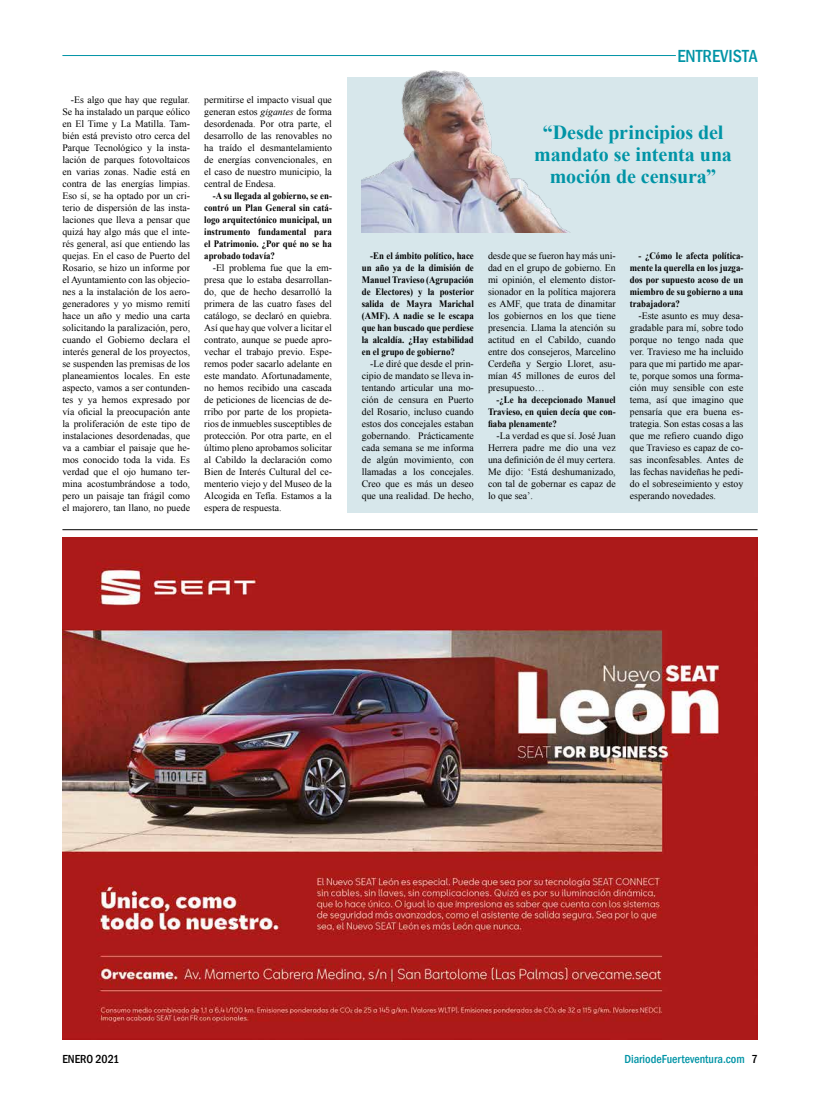
<style>
.page{position:relative;width:820px;height:1106px;background:#fff}
.page>*{position:absolute;margin:0;border:0;box-sizing:border-box;transform-origin:0 0}
.t1{font:700 20px/22px "Times New Roman";letter-spacing:-.005em;color:#0094a6;text-align:center}
.t2{font:500 condensed 18px "Franklin Gothic";color:#0094a6}
.t3{font:500 condensed 12px "Franklin Gothic";color:#0094a6}
.t4{font:500 condensed 12px "Franklin Gothic";color:#000}
.t5{font:9.8px/12px "Times New Roman";color:#000;text-align:justify}
.t6{font:700 9.8px/12px "Times New Roman";color:#000;text-align:justify;scale:.9 1}
.s1{font-style:italic}
.s2{color:#000}
</style>
<div class="page">
<div style="left:347px;top:77px;width:410px;height:436px;background:#d7e7eb"></div>
<hr style="left:62px;top:529px;width:695px;height:1px;background:#000">
<img style="left:62px;top:537px;width:695px;height:502px">
<hr style="left:62px;top:55px;width:613px;height:1px;background:#0094a6">
<img style="left:361px;top:70px;width:209px;height:162px">
<p class="t5" style="left:62px;top:93px;width:129px;text-indent:9px">-Es algo que hay que regular.<br>Se ha instalado un parque eólico en El Time y La Matilla. Tam&shy;bién está previsto otro cerca del Parque Tecnológico y la insta&shy;lación de parques fotovoltaicos en varias zonas. Nadie está en contra de las energías limpias.<br>Eso sí, se ha optado por un cri&shy;terio de dispersión de las insta&shy;laciones que lleva a pensar que quizá hay algo más que el inte&shy;rés general, así que entiendo las quejas. En el caso de Puerto del Rosario, se hizo un informe por el Ayuntamiento con las objecio&shy;nes a la instalación de los aero&shy;generadores y yo mismo remití hace un año y medio una carta solicitando la paralización, pero, cuando el Gobierno declara el interés general de los proyectos, se suspenden las premisas de los planeamientos locales. En este aspecto, vamos a ser contunden&shy;tes y ya hemos expresado por vía oficial la preocupación ante la proliferación de este tipo de instalaciones desordenadas, que va a cambiar el paisaje que he&shy;mos conocido toda la vida. Es verdad que el ojo humano ter&shy;mina acostumbrándose a todo, pero un paisaje tan frágil como el majorero, tan llano, no puede</p>
<p class="t5" style="left:204px;top:93px;width:129px">permitirse el impacto visual que generan estos <span class="s1">gigantes</span> de forma desordenada. Por otra parte, el desarrollo de las renovables no ha traído el desmantelamiento de energías convencionales, en el caso de nuestro municipio, la central de Endesa.</p>
<p class="t6" style="left:204px;top:189px;width:143px;text-indent:9px">-A su llegada al gobierno, se en&shy;contró un Plan General sin catá&shy;logo arquitectónico municipal, un instrumento fundamental para el Patrimonio. ¿Por qué no se ha aprobado todavía?</p>
<p class="t5" style="left:204px;top:261px;width:129px;text-indent:9px">-El problema fue que la em&shy;presa que lo estaba desarrollan&shy;do, que de hecho desarrolló la primera de las cuatro fases del catálogo, se declaró en quiebra.<br>Así que hay que volver a licitar el contrato, aunque se puede apro&shy;vechar el trabajo previo. Espe&shy;remos poder sacarlo adelante en este mandato. Afortunadamente, no hemos recibido una cascada de peticiones de licencias de de&shy;rribo por parte de los propieta&shy;rios de inmuebles susceptibles de protección. Por otra parte, en el último pleno aprobamos solicitar al Cabildo la declaración como Bien de Interés Cultural del ce&shy;menterio viejo y del Museo de la Alcogida en Tefía. Estamos a la espera de respuesta.</p>
<h2 class="t2" style="left:677px;top:44px;width:82px">ENTREVISTA</h2>
<h1 class="t1" style="left:534px;top:120px;width:199px">“Desde principios del mandato se intenta una moción de censura”</h1>
<p class="t6" style="left:361px;top:249px;width:126px;text-indent:9px">-En el ámbito político, hace un año ya de la dimisión de Manuel Travieso (Agrupación de Electores) y la posterior salida de Mayra Marichal (AMF). A nadie se le escapa que han buscado que perdiese la alcaldía. ¿Hay estabilidad en el grupo de gobierno?</p>
<p class="t5" style="left:361px;top:357px;width:113px;text-indent:9px">-Le diré que desde el prin&shy;cipio de mandato se lleva in&shy;tentando articular una mo&shy;ción de censura en Puerto del Rosario, incluso cuando estos dos concejales estaban gobernando. Prácticamente cada semana se me informa de algún movimiento, con llamadas a los concejales.<br>Creo que es más un deseo que una realidad. De hecho,</p>
<p class="t5" style="left:488px;top:249px;width:129px">desde que se fueron hay más uni&shy;dad en el grupo de gobierno. En mi opinión, el elemento distor&shy;sionador en la política majorera es AMF, que trata de dinamitar los gobiernos en los que tiene presencia. Llama la atención su actitud en el Cabildo, cuando entre dos consejeros, Marcelino Cerdeña y Sergio Lloret, asu&shy;mían 45 millones de euros del presupuesto…</p>
<p class="t6" style="left:488px;top:393px;width:143px;text-indent:9px">-¿Le ha decepcionado Manuel Travieso, en quien decía que con&shy;fiaba plenamente?</p>
<p class="t5" style="left:488px;top:429px;width:129px;text-indent:9px">-La verdad es que sí. José Juan Herrera padre me dio una vez una definición de él muy certera.<br>Me dijo: ‘Está deshumanizado, con tal de gobernar es capaz de lo que sea’.</p>
<p class="t6" style="left:629px;top:249px;width:127px;text-indent:9px">- ¿Cómo le afecta política&shy;mente la querella en los juzga&shy;dos por supuesto acoso de un miembro de su gobierno a una trabajadora?</p>
<p class="t5" style="left:629px;top:309px;width:115px;text-indent:9px">-Este asunto es muy desa&shy;gradable para mí, sobre todo porque no tengo nada que ver. Travieso me ha incluido para que mi partido me apar&shy;te, porque somos una forma&shy;ción muy sensible con este tema, así que imagino que pensaría que era buena es&shy;trategia. Son estas cosas a las que me refiero cuando digo que Travieso es capaz de co&shy;sas inconfesables. Antes de las fechas navideñas he pedi&shy;do el sobreseimiento y estoy esperando novedades.</p>
<p class="t4" style="left:62px;top:1050px;width:58px">ENERO 2021</p>
<p class="t3" style="left:624px;top:1050px;width:135px">DiariodeFuerteventura.com <span class="s2">7</span></p>
</div>
